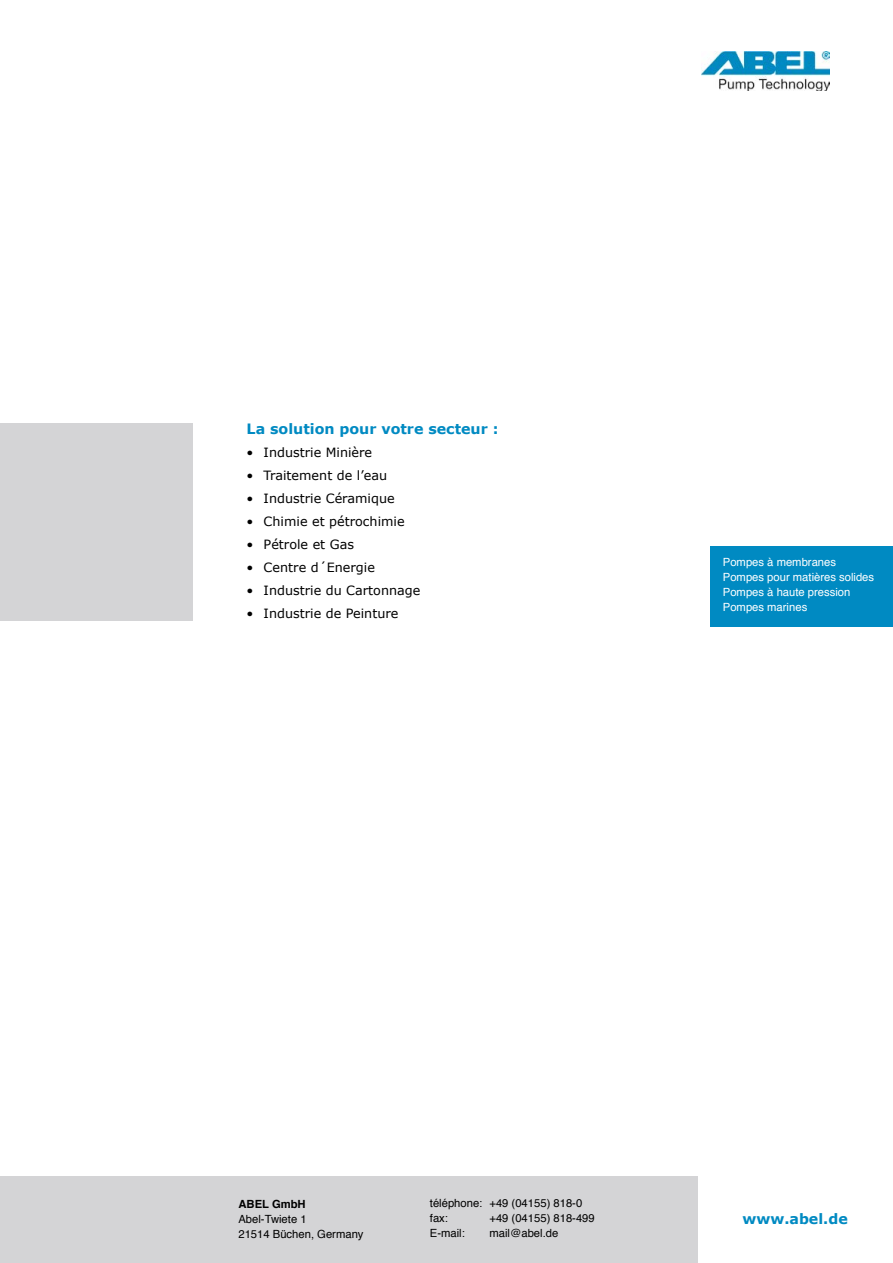
<style>
.page{position:relative;width:893px;height:1263px;background:#fff}
.page>*{position:absolute;margin:0;border:0;box-sizing:border-box;transform-origin:0 0}
.t1{font:700 14.25px "Verdana";color:#008ac2}
.t2{font:12.75px "Verdana";color:#000}
.t3{font:11.25px/15px "Helvetica";color:#000}
.t4{font:11.25px/15px "Helvetica";color:#fff}
.t5{font:700 11.25px "Helvetica";color:#000}
</style>
<div class="page">
<div style="left:710px;top:546px;width:183px;height:81px;background:#008ac2"></div>
<div style="left:0;top:1176px;width:697px;height:87px;background:#d4d4d6"></div>
<div style="left:0;top:423px;width:193px;height:198px;background:#d4d4d6"></div>
<img style="left:702px;top:51px;width:127px;height:40px">
<p class="t1" style="left:247px;top:420px;width:253px">La solution pour votre secteur :</p>
<p class="t2" style="left:247px;top:444px;width:127px">• Industrie Minière</p>
<p class="t2" style="left:247px;top:467px;width:142px">• Traitement de l’eau</p>
<p class="t2" style="left:247px;top:490px;width:150px">• Industrie Céramique</p>
<p class="t2" style="left:247px;top:513px;width:160px">• Chimie et pétrochimie</p>
<p class="t2" style="left:247px;top:536px;width:109px">• Pétrole et Gas</p>
<p class="t2" style="left:247px;top:559px;width:130px">• Centre d´Energie</p>
<p class="t2" style="left:247px;top:582px;width:175px">• Industrie du Cartonnage</p>
<p class="t2" style="left:247px;top:605px;width:153px">• Industrie de Peinture</p>
<p class="t4" style="left:723px;top:555px;width:153px">Pompes à membranes<br>Pompes pour matières solides<br>Pompes à haute pression<br>Pompes marines</p>
<p class="t5" style="left:238px;top:1194px;width:69px">ABEL GmbH</p>
<p class="t3" style="left:238px;top:1211px;width:127px">Abel-Twiete 1<br>21514 Büchen, Germany</p>
<p class="t3" style="left:430px;top:1196px;width:154px">téléphone: +49 (04155) 818-0 fax:</p>
<p class="t3" style="left:489px;top:1211px;width:107px">+49 (04155) 818-499</p>
<p class="t3" style="left:430px;top:1226px;width:36px">E-mail:</p>
<p class="t3" style="left:489px;top:1226px;width:70px">mail@abel.de</p>
<p class="t1" style="left:742px;top:1210px;width:107px">www.abel.de</p>
</div>
